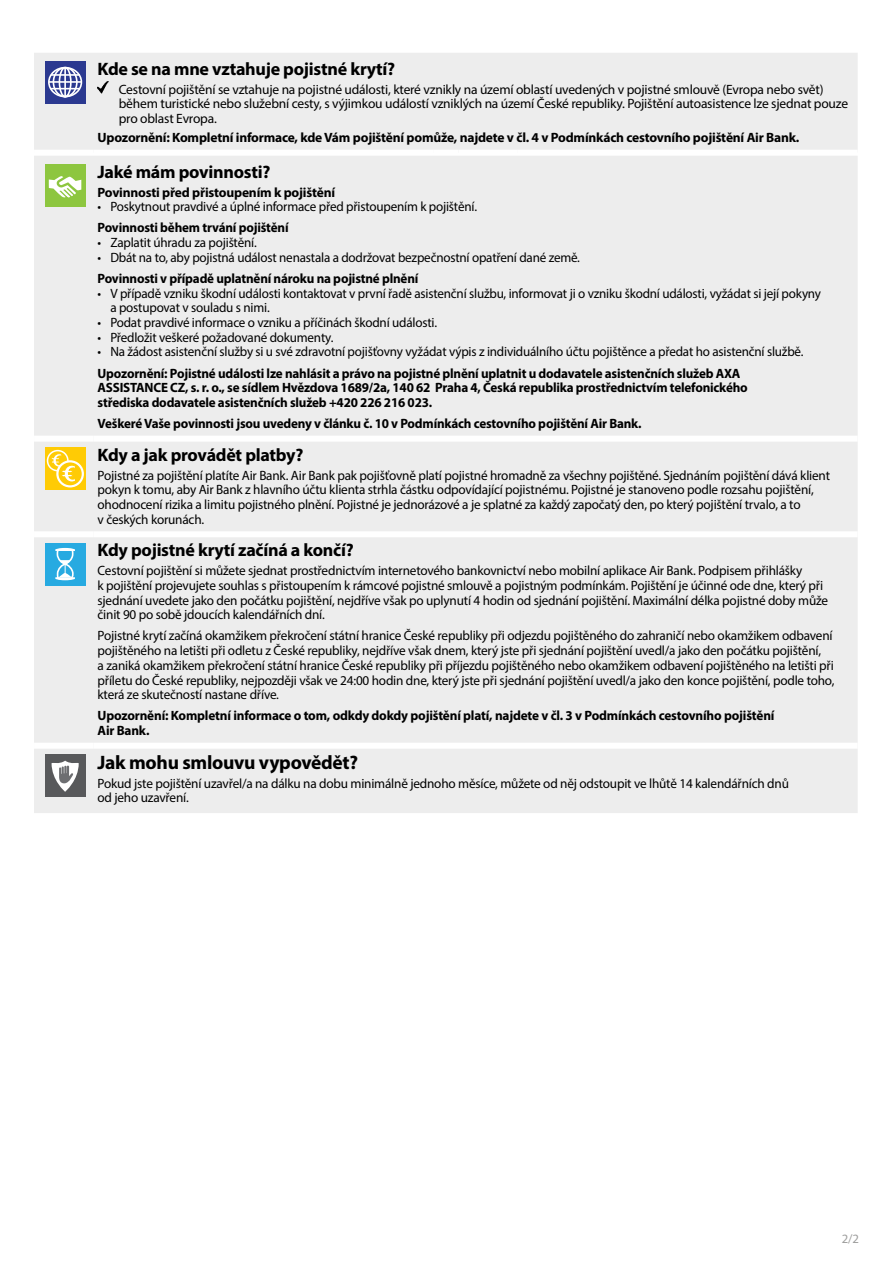
<style>
.page{position:relative;width:893px;height:1263px;background:#fff}
.page>*{position:absolute;margin:0;border:0;box-sizing:border-box;transform-origin:0 0}
.Cover_subhead{font:700 19.5px "Myriad Pro";letter-spacing:-.015em;color:#000}
.Cover_subhead-2{font:700 18px "Myriad Pro";letter-spacing:-.015em;color:#000}
.Covered_bullets{font:13.5px/14.7px "Myriad Pro";letter-spacing:-.015em;color:#000}
.Covered_bullets-2{font:700 13.5px/14.7px "Myriad Pro";letter-spacing:-.015em;color:#000}
.Main_obligations_bul{font:13.5px/14.7px "Myriad Pro";letter-spacing:-.015em;color:#000}
.Main_obligations_bul-2{font:700 13.5px "Myriad Pro";letter-spacing:-.015em;color:#000}
.Covered_bullets-3{font:12.75px "Myriad Pro";color:#9d9d9c}
</style>
<div class="page">
<div style="left:34px;top:53px;width:824px;height:97px;background:#ededed"></div>
<svg style="left:45px;top:61px;width:41px;height:43px"></svg>
<div style="left:48px;top:67px;width:34px;height:30px;border:2px solid #fff;border-radius:50%"></div>
<div style="left:53px;top:67px;width:25px;height:30px;border:2px solid #fff;border-radius:50%"></div>
<div style="left:59px;top:67px;width:13px;height:30px;border:2px solid #fff;border-radius:50%"></div>
<hr style="left:64px;top:68px;width:2px;height:29px;background:#fff">
<hr style="left:51px;top:74px;width:29px;height:2px;background:#fff">
<svg style="left:51px;top:88px;width:29px;height:1px"></svg>
<hr style="left:49px;top:81px;width:32px;height:2px;background:#fff">
<svg style="left:98px;top:82px;width:10px;height:12px"></svg>
<div style="left:34px;top:156px;width:824px;height:657px;background:#ededed"></div>
<div style="left:93px;top:436px;width:765px;height:6px;background:#fff"></div>
<div style="left:93px;top:531px;width:765px;height:6px;background:#fff"></div>
<div style="left:93px;top:743px;width:765px;height:6px;background:#fff"></div>
<div style="left:34px;top:436px;width:59px;height:6px;background:#fff"></div>
<div style="left:34px;top:531px;width:59px;height:6px;background:#fff"></div>
<div style="left:34px;top:743px;width:59px;height:6px;background:#fff"></div>
<div style="left:45px;top:164px;width:41px;height:43px;background:#8dc63f"></div>
<svg style="left:49px;top:176px;width:33px;height:22px"></svg>
<div style="left:45px;top:447px;width:41px;height:43px;background:#ffcb05"></div>
<div style="left:47px;top:450px;width:22px;height:21px;border:2px solid #fff;border-radius:50%"></div>
<svg style="left:57px;top:461px;width:26px;height:25px"></svg>
<div style="left:56px;top:460px;width:28px;height:27px;border:2px solid #fff;border-radius:50%"></div>
<svg style="left:51px;top:453px;width:25px;height:30px"></svg>
<div style="left:45px;top:543px;width:41px;height:42px;background:#27aae1"></div>
<svg style="left:55px;top:548px;width:20px;height:32px"></svg>
<div style="left:45px;top:754px;width:41px;height:43px;background:#58595b"></div>
<svg style="left:52px;top:761px;width:27px;height:31px"></svg>
<p class="Cover_subhead-2" style="left:98px;top:57px;width:299px">Kde se na mne vztahuje pojistné krytí?</p>
<p class="Covered_bullets" style="left:119px;top:82px;width:731px">Cestovní pojištění se vztahuje na pojistné události, které vznikly na území oblastí uvedených v pojistné smlouvě (Evropa nebo svět) během turistické nebo služební cesty, s výjimkou událostí vzniklých na území České republiky. Pojištění autoasistence lze sjednat pouze pro oblast Evropa.</p>
<p class="Covered_bullets-2" style="left:98px;top:130px;width:703px">Upozornění: Kompletní informace, kde Vám pojištění pomůže, najdete v čl. 4 v Podmínkách cestovního pojištění Air Bank.</p>
<p class="Cover_subhead-2" style="left:98px;top:160px;width:174px">Jaké mám povinnosti?</p>
<p class="Covered_bullets-2" style="left:98px;top:184px;width:239px">Povinnosti před přistoupením k pojištění</p>
<p class="Main_obligations_bul" style="left:98px;top:199px;width:381px">• Poskytnout pravdivé a úplné informace před přistoupením k pojištění.</p>
<p class="Main_obligations_bul-2" style="left:98px;top:219px;width:192px">Povinnosti během trvání pojištění</p>
<p class="Main_obligations_bul" style="left:98px;top:235px;width:161px">• Zaplatit úhradu za pojištění.</p>
<p class="Main_obligations_bul" style="left:98px;top:250px;width:484px">• Dbát na to, aby pojistná událost nenastala a dodržovat bezpečnostní opatření dané země.</p>
<p class="Main_obligations_bul-2" style="left:98px;top:270px;width:322px">Povinnosti v případě uplatnění nároku na pojistné plnění</p>
<p class="Main_obligations_bul" style="left:110px;top:285px;width:712px;text-indent:-13px">• V případě vzniku škodní události kontaktovat v první řadě asistenční službu, informovat ji o vzniku škodní události, vyžádat si její pokyny a postupovat v souladu s nimi.</p>
<p class="Main_obligations_bul" style="left:98px;top:315px;width:341px">• Podat pravdivé informace o vzniku a příčinách škodní události.</p>
<p class="Main_obligations_bul" style="left:98px;top:330px;width:237px">• Předložit veškeré požadované dokumenty.</p>
<p class="Main_obligations_bul" style="left:98px;top:344px;width:707px">• Na žádost asistenční služby si u své zdravotní pojišťovny vyžádat výpis z individuálního účtu pojištěnce a předat ho asistenční službě.</p>
<p class="Covered_bullets-2" style="left:98px;top:365px;width:652px">Upozornění: Pojistné události lze nahlásit a právo na pojistné plnění uplatnit u dodavatele asistenčních služeb AXA<br>ASSISTANCE CZ, s. r. o., se sídlem Hvězdova 1689/2a, 140 62 Praha 4, Česká republika prostřednictvím telefonického střediska dodavatele asistenčních služeb +420 226 216 023.</p>
<p class="Covered_bullets-2" style="left:98px;top:416px;width:546px">Veškeré Vaše povinnosti jsou uvedeny v článku č. 10 v Podmínkách cestovního pojištění Air Bank.</p>
<p class="Cover_subhead-2" style="left:98px;top:443px;width:207px">Kdy a jak provádět platby?</p>
<p class="Covered_bullets" style="left:98px;top:467px;width:734px">Pojistné za pojištění platíte Air Bank. Air Bank pak pojišťovně platí pojistné hromadně za všechny pojištěné. Sjednáním pojištění dává klient pokyn k tomu, aby Air Bank z hlavního účtu klienta strhla částku odpovídající pojistnému. Pojistné je stanoveno podle rozsahu pojištění, ohodnocení rizika a limitu pojistného plnění. Pojistné je jednorázové a je splatné za každý započatý den, po který pojištění trvalo, a to<br>v českých korunách.</p>
<p class="Cover_subhead-2" style="left:98px;top:538px;width:258px">Kdy pojistné krytí začíná a končí?</p>
<p class="Covered_bullets" style="left:98px;top:563px;width:732px">Cestovní pojištění si můžete sjednat prostřednictvím internetového bankovnictví nebo mobilní aplikace Air Bank. Podpisem přihlášky<br>k pojištění projevujete souhlas s přistoupením k rámcové pojistné smlouvě a pojistným podmínkám. Pojištění je účinné ode dne, který při sjednání uvedete jako den počátku pojištění, nejdříve však po uplynutí 4 hodin od sjednání pojištění. Maximální délka pojistné doby může činit 90 po sobě jdoucích kalendářních dní.</p>
<p class="Covered_bullets" style="left:98px;top:628px;width:738px">Pojistné krytí začíná okamžikem překročení státní hranice České republiky při odjezdu pojištěného do zahraničí nebo okamžikem odbavení pojištěného na letišti při odletu z České republiky, nejdříve však dnem, který jste při sjednání pojištění uvedl/a jako den počátku pojištění,<br>a zaniká okamžikem překročení státní hranice České republiky při příjezdu pojištěného nebo okamžikem odbavení pojištěného na letišti při příletu do České republiky, nejpozději však ve 24:00 hodin dne, který jste při sjednání pojištění uvedl/a jako den konce pojištění, podle toho, která ze skutečností nastane dříve.</p>
<p class="Covered_bullets-2" style="left:98px;top:708px;width:678px">Upozornění: Kompletní informace o tom, odkdy dokdy pojištění platí, najdete v čl. 3 v Podmínkách cestovního pojištění<br>Air Bank.</p>
<p class="Cover_subhead" style="left:98px;top:749px;width:262px">Jak mohu smlouvu vypovědět?</p>
<p class="Covered_bullets" style="left:98px;top:776px;width:693px">Pokud jste pojištění uzavřel/a na dálku na dobu minimálně jednoho měsíce, můžete od něj odstoupit ve lhůtě 14 kalendářních dnů od jeho uzavření.</p>
<p class="Covered_bullets-3" style="left:842px;top:1230px;width:19px">2/2</p>
</div>
